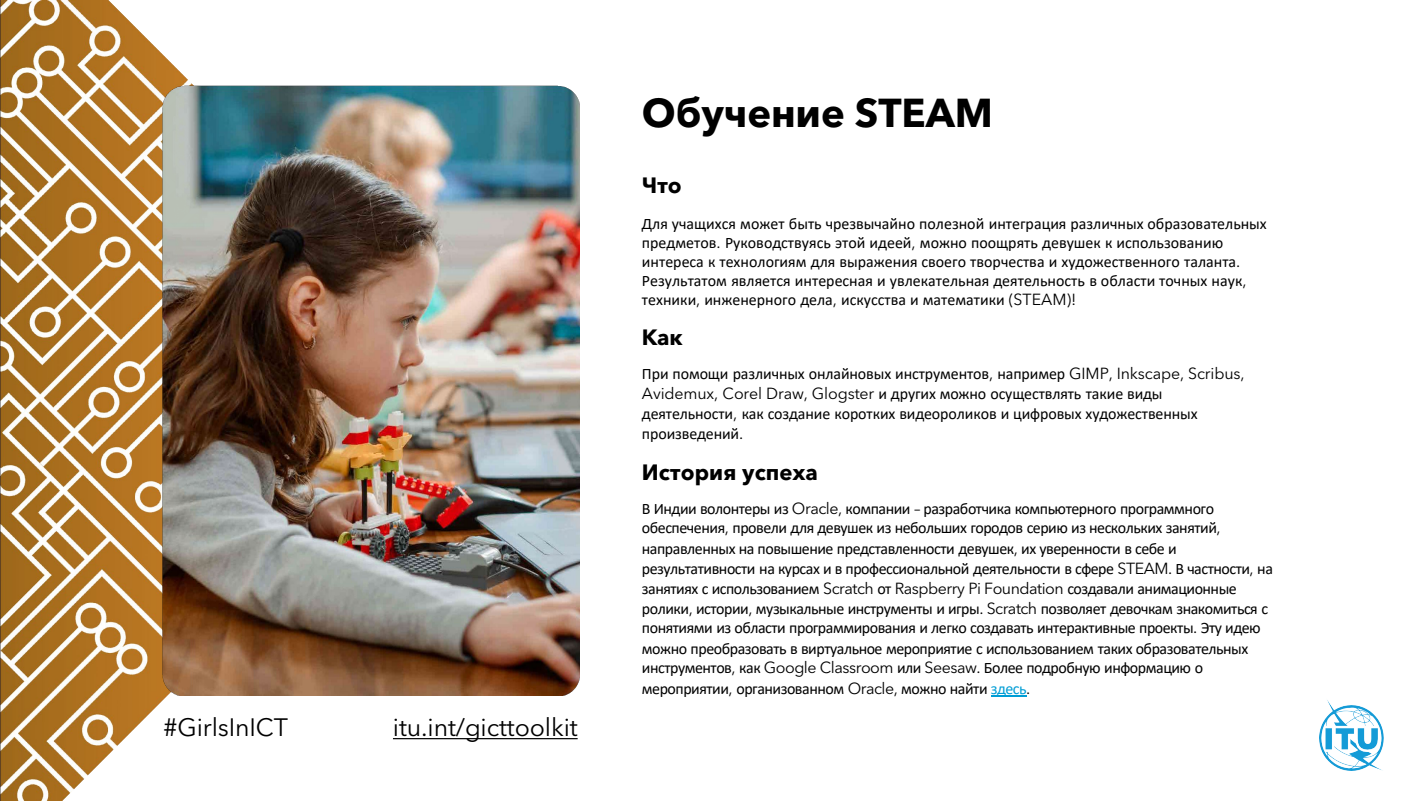
<style>
.page{position:relative;width:1420px;height:801px;background:#fff}
.page>*{position:absolute;margin:0;border:0;box-sizing:border-box;transform-origin:0 0}
.t1{font:700 40px "Avenir Nxt 2 W1 G";letter-spacing:-.005em;color:#000}
.t2{font:25px "Avenir Next LT Pro";letter-spacing:-.005em;color:#000}
.t3{font:700 22px "Avenir Nxt 2 W1 G";color:#000}
.t4{font:16px/20px "Calibri";letter-spacing:-.025em;color:#000}
.t5{font:16px/19.2px "Calibri";color:#000}
.t6{font:16px/20px "Calibri";letter-spacing:-.005em;color:#000}
.s1{font-family:"Avenir Next LT Pro"}
.s2{color:#009dd5}
</style>
<div class="page">
<img style="left:0;top:0;width:485px;height:800px">
<img style="left:1319px;top:700px;width:65px;height:69px">
<hr style="left:991px;top:694px;width:35px;height:2px;background:#009dd5">
<img style="left:163px;top:86px;width:417px;height:608px">
<svg style="left:393px;top:737px;width:92px;height:1px"></svg>
<p class="t2" style="left:164px;top:712px;width:126px">#GirlsInICT</p>
<p class="t2" style="left:393px;top:712px;width:186px">itu.int/gicttoolkit</p>
<h2 class="t1" style="left:642px;top:81px;width:352px">Обучение STEAM</h2>
<p class="t3" style="left:642px;top:168px;width:41px">Что</p>
<p class="t5" style="left:642px;top:213px;width:626px">Для учащихся может быть чрезвычайно полезной интеграция различных образовательных предметов<span class="s1">.</span> Руководствуясь этой идеей<span class="s1">,</span> можно поощрять девушек к использованию интереса к технологиям для выражения своего творчества и художественного таланта<span class="s1">.<br></span>Результатом является интересная и увлекательная деятельность в области точных наук<span class="s1">, </span>техники<span class="s1">,</span> инженерного дела<span class="s1">,</span> искусства и математики <span class="s1">(STEAM)!</span></p>
<p class="t3" style="left:642px;top:319px;width:42px">Как</p>
<p class="t6" style="left:642px;top:363px;width:604px">При помощи различных онлайновых инструментов<span class="s1">,</span> например <span class="s1">GIMP, Inkscape, Scribus, Avidemux, Corel Draw, Glogster</span> и других можно осуществлять такие виды деятельности<span class="s1">,</span> как создание коротких видеороликов и цифровых художественных произведений<span class="s1">.</span></p>
<p class="t3" style="left:642px;top:454px;width:177px">История успеха</p>
<p class="t4" style="left:642px;top:497px;width:633px">В Индии волонтеры из <span class="s1">Oracle,</span> компании <span class="s1">–</span> разработчика компьютерного программного обеспечения<span class="s1">,</span> провели для девушек из небольших городов серию из нескольких занятий<span class="s1">, </span>направленных на повышение представленности девушек<span class="s1">,</span> их уверенности в себе и результативности на курсах и в профессиональной деятельности в сфере <span class="s1">STEAM.</span> В частности<span class="s1">,</span> на занятиях с использованием <span class="s1">Scratch</span> от <span class="s1">Raspberry Pi Foundation</span> создавали анимационные ролики<span class="s1">,</span> истории<span class="s1">,</span> музыкальные инструменты и игры<span class="s1">. Scratch</span> позволяет девочкам знакомиться с понятиями из области программирования и легко создавать интерактивные проекты<span class="s1">.</span> Эту идею можно преобразовать в виртуальное мероприятие с использованием таких образовательных инструментов<span class="s1">,</span> как <span class="s1">Google Classroom</span> или <span class="s1">Seesaw.</span> Более подробную информацию о мероприятии<span class="s1">,</span> организованном <span class="s1">Oracle,</span> можно найти <span class="s2">здесь</span><span class="s1">.</span></p>
</div>
